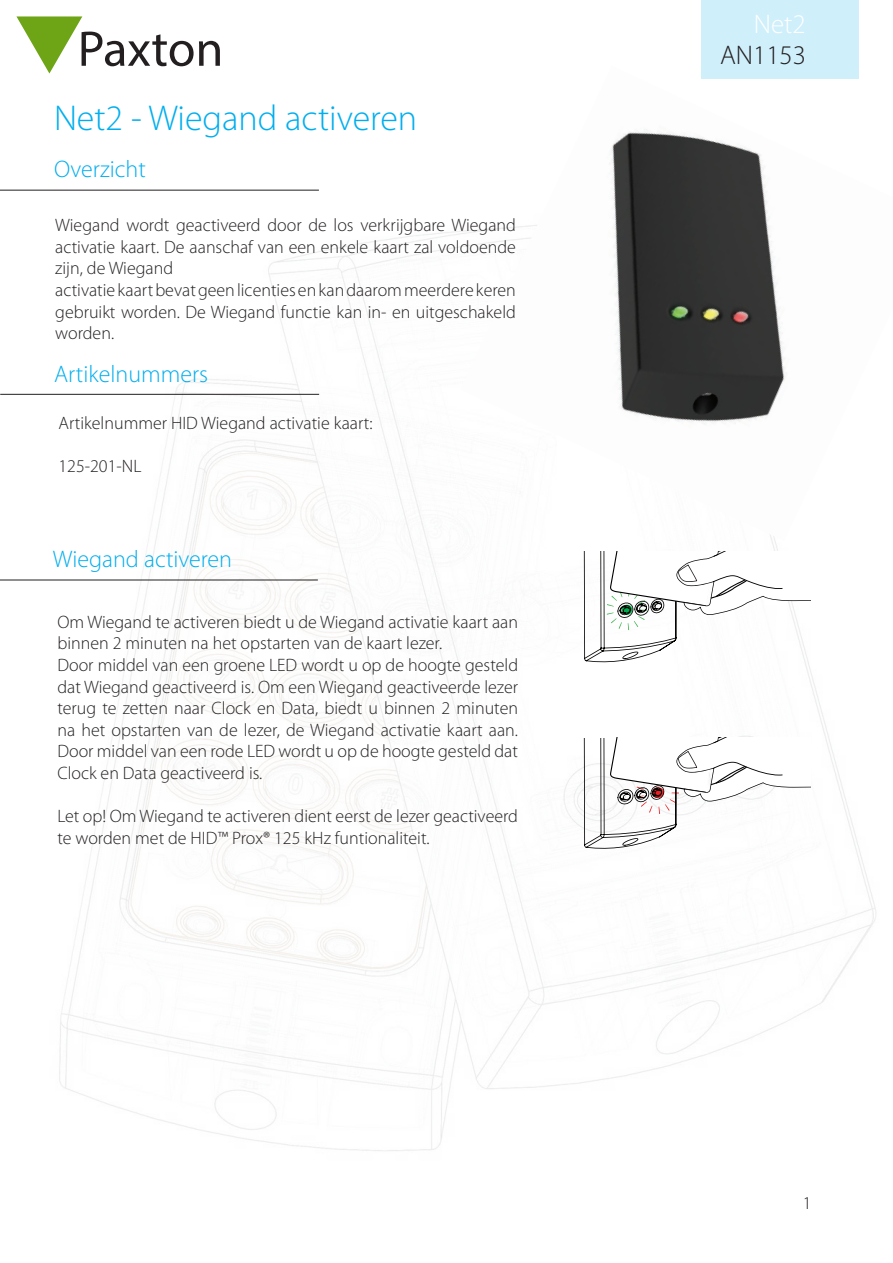
<style>
.page{position:relative;width:893px;height:1263px;background:#fff}
.page>*{position:absolute;margin:0;border:0;box-sizing:border-box;transform-origin:0 0}
.AN_Title{font:300 36px "Myriad Pro";color:#00aeef}
.AN_Title-2{font:300 27px "Myriad Pro";color:#231f20}
.AN_Title-3{font:300 27px "Myriad Pro";color:#fff}
.Section_title{font:300 24px "Myriad Pro";color:#00aeef}
.Text{font:300 18px/21.6px "Myriad Pro";color:#231f20;text-align:justify}
</style>
<div class="page">
<svg style="left:16px;top:16px;width:204px;height:58px"></svg>
<img style="left:0;top:189px;width:876px;height:962px">
<img style="left:460px;top:66px;width:416px;height:475px">
<hr style="left:0;top:190px;width:319px;height:1px;background:#231f20">
<hr style="left:0;top:580px;width:318px;height:1px;background:#231f20">
<div style="left:702px;top:0;width:157px;height:79px;background:#cfeffb"></div>
<svg style="left:584px;top:551px;width:226px;height:111px"></svg>
<svg style="left:584px;top:738px;width:226px;height:111px"></svg>
<hr style="left:0;top:394px;width:319px;height:1px;background:#231f20">
<p class="AN_Title" style="left:54px;top:97px;width:365px">Net2 - Wiegand activeren</p>
<p class="Section_title" style="left:54px;top:155px;width:93px">Overzicht</p>
<p class="Text" style="left:55px;top:214px;width:462px">Wiegand wordt geactiveerd door de los verkrijgbare Wiegand activatie kaart. De aanschaf van een enkele kaart zal voldoende zijn, de Wiegand</p>
<p class="Text" style="left:55px;top:279px;width:462px">activatie kaart bevat geen licenties en kan daarom meerdere keren gebruikt worden. De Wiegand functie kan in- en uitgeschakeld worden.</p>
<p class="Section_title" style="left:54px;top:359px;width:155px">Artikelnummers</p>
<p class="Text" style="left:58px;top:412px;width:316px">Artikelnummer HID Wiegand activatie kaart:</p>
<p class="Text" style="left:58px;top:455px;width:84px">125-201-NL</p>
<p class="Section_title" style="left:53px;top:545px;width:181px">Wiegand activeren</p>
<p class="Text" style="left:57px;top:611px;width:462px">Om Wiegand te activeren biedt u de Wiegand activatie kaart aan binnen 2 minuten na het opstarten van de kaart lezer.</p>
<p class="Text" style="left:57px;top:654px;width:462px">Door middel van een groene LED wordt u op de hoogte gesteld dat Wiegand geactiveerd is. Om een Wiegand geactiveerde lezer terug te zetten naar Clock en Data, biedt u binnen 2 minuten na het opstarten van de lezer, de Wiegand activatie kaart aan.<br>Door middel van een rode LED wordt u op de hoogte gesteld dat Clock en Data geactiveerd is.</p>
<p class="Text" style="left:57px;top:805px;width:462px">Let op! Om Wiegand te activeren dient eerst de lezer geactiveerd te worden met de HID™ Prox® 125 kHz funtionaliteit.</p>
<p class="AN_Title-3" style="left:754px;top:8px;width:53px">Net2</p>
<p class="AN_Title-2" style="left:720px;top:39px;width:87px">AN1153</p>
<p class="Text" style="left:803px;top:1192px;width:10px">1</p>
</div>
